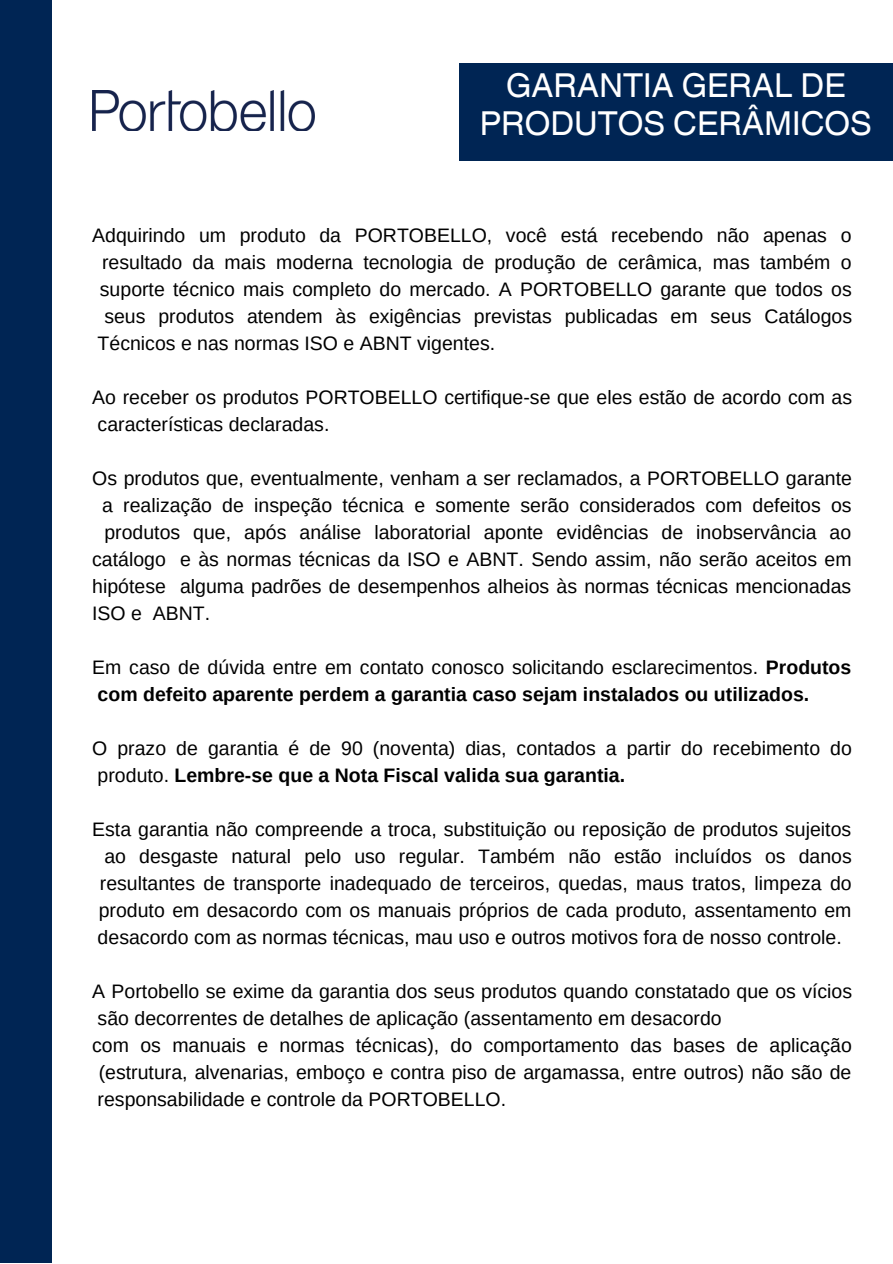
<style>
.page{position:relative;width:893px;height:1264px;background:#fff}
.page>*{position:absolute;margin:0;border:0;box-sizing:border-box;transform-origin:0 0}
.t1{font:33px/38.2px "Helvetica Hebrew";color:#fff;text-align:center}
.t2{font:19.5px/27px "Arimo";color:#000}
.t3{font:700 19.5px/27px "Arimo";color:#000}
.s1{font-weight:400}
.s2{font-weight:700}
</style>
<div class="page">
<div style="left:0;top:0;width:51px;height:1262px;background:#002554"></div>
<div style="left:459px;top:64px;width:433px;height:97px;background:#002554"></div>
<img style="left:92px;top:91px;width:223px;height:39px">
<p class="t1" style="left:480px;top:71px;width:393px">GARANTIA GERAL DE<br>PRODUTOS CERÂMICOS</p>
<p class="t2" style="left:92px;top:222px;width:760px">Adquirindo um produto da PORTOBELLO, você está recebendo não apenas o</p>
<p class="t2" style="left:102px;top:249px;width:751px">resultado da mais moderna tecnologia de produção de cerâmica, mas também o</p>
<p class="t2" style="left:100px;top:276px;width:753px">suporte técnico mais completo do mercado. A PORTOBELLO garante que todos os</p>
<p class="t2" style="left:104px;top:303px;width:749px">seus produtos atendem às exigências previstas publicadas em seus Catálogos</p>
<p class="t2" style="left:98px;top:330px;width:399px">Técnicos e nas normas ISO e ABNT vigentes.</p>
<p class="t2" style="left:92px;top:384px;width:761px">Ao receber os produtos PORTOBELLO certifique-se que eles estão de acordo com as características declaradas.</p>
<p class="t2" style="left:92px;top:465px;width:761px">Os produtos que, eventualmente, venham a ser reclamados, a PORTOBELLO garante</p>
<p class="t2" style="left:102px;top:492px;width:751px">a realização de inspeção técnica e somente serão considerados com defeitos os</p>
<p class="t2" style="left:104px;top:519px;width:748px">produtos que, após análise laboratorial aponte evidências de inobservância ao</p>
<p class="t2" style="left:92px;top:546px;width:760px">catálogo e às normas técnicas da ISO e ABNT. Sendo assim, não serão aceitos em</p>
<p class="t2" style="left:92px;top:573px;width:760px">hipótese alguma padrões de desempenhos alheios às normas técnicas mencionadas</p>
<p class="t2" style="left:92px;top:600px;width:119px">ISO e ABNT.</p>
<p class="t3" style="left:92px;top:654px;width:760px"><span class="s1">Em caso de dúvida entre em contato conosco solicitando esclarecimentos.</span> Produtos com defeito aparente perdem a garantia caso sejam instalados ou utilizados.</p>
<p class="t2" style="left:92px;top:734px;width:761px">O prazo de garantia é de 90 (noventa) dias, contados a partir do recebimento do produto. <span class="s2">Lembre-se que a Nota Fiscal valida sua garantia.</span></p>
<p class="t2" style="left:92px;top:815px;width:760px">Esta garantia não compreende a troca, substituição ou reposição de produtos sujeitos</p>
<p class="t2" style="left:104px;top:842px;width:749px">ao desgaste natural pelo uso regular. Também não estão incluídos os danos</p>
<p class="t2" style="left:100px;top:869px;width:753px">resultantes de transporte inadequado de terceiros, quedas, maus tratos, limpeza do</p>
<p class="t2" style="left:99px;top:896px;width:754px">produto em desacordo com os manuais próprios de cada produto, assentamento em</p>
<p class="t2" style="left:98px;top:923px;width:745px">desacordo com as normas técnicas, mau uso e outros motivos fora de nosso controle.</p>
<p class="t2" style="left:92px;top:977px;width:761px">A Portobello se exime da garantia dos seus produtos quando constatado que os vícios são decorrentes de detalhes de aplicação (assentamento em desacordo</p>
<p class="t2" style="left:92px;top:1031px;width:761px;text-align:justify">com os manuais e normas técnicas), do comportamento das bases de aplicação (estrutura, alvenarias, emboço e contra piso de argamassa, entre outros) não são de responsabilidade e controle da PORTOBELLO.</p>
</div>
